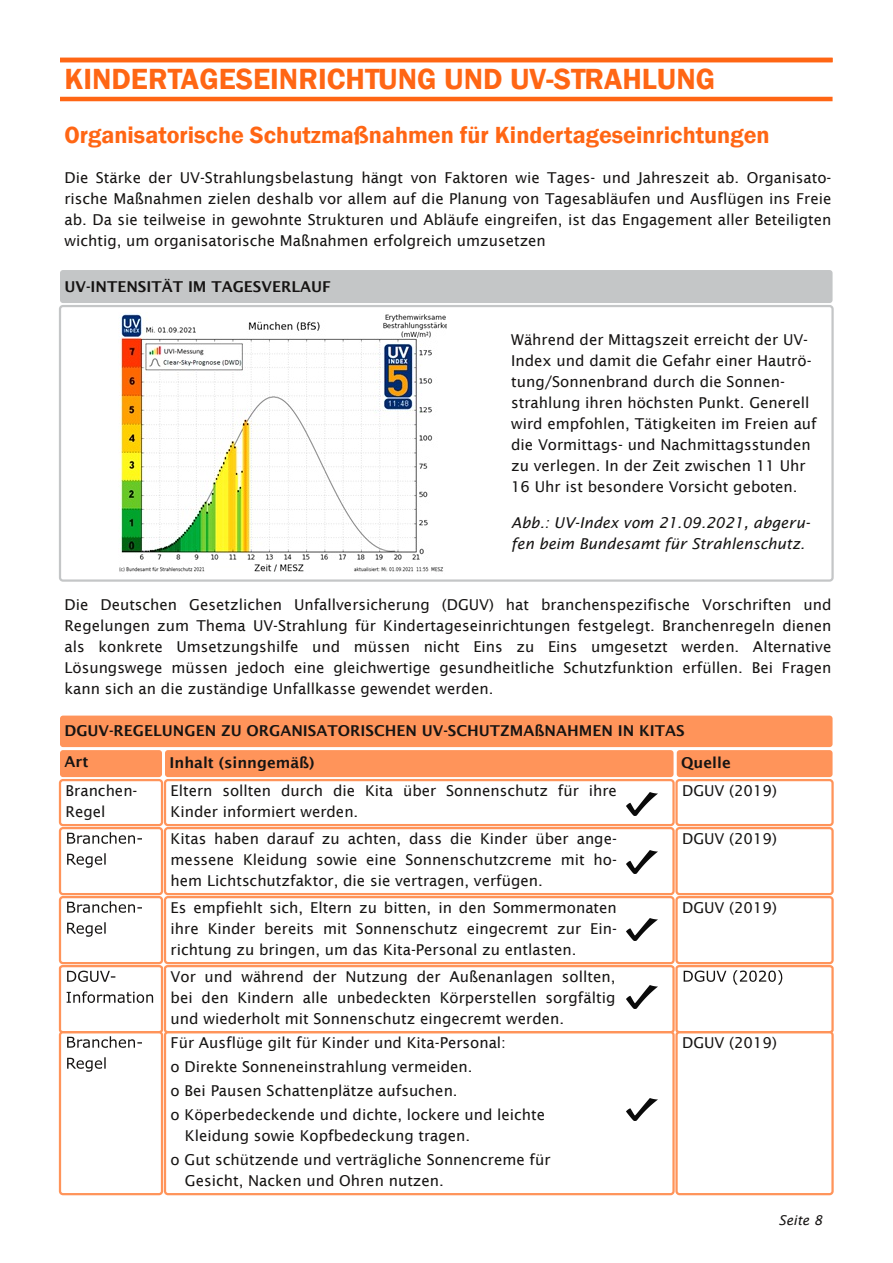
<style>
.page{position:relative;width:893px;height:1263px;background:#fff}
.page>*{position:absolute;margin:0;border:0;box-sizing:border-box;transform-origin:0 0}
.t1{font:600 30px "Franklin Gothic";color:#ff6614}
.t2{font:600 24px "Franklin Gothic";color:#ff6614}
.t3{font:15px/21px "Lucida Sans";color:#161413;text-align:justify}
.t4{font:600 15px "Lucida Sans";color:#161413}
.t5{font:italic 15px/21px "Lucida Sans";color:#161413}
.t6{font:italic 13.5px "Lucida Sans";color:#161413}
</style>
<div class="page">
<div style="left:60px;top:750px;width:102px;height:27px;background:#ff945a;border-radius:3px"></div>
<div style="left:59px;top:779px;width:104px;height:47px;border:2px solid #ff945a;border-radius:3px"></div>
<svg style="left:67px;top:901px;width:75px;height:12px"></svg>
<svg style="left:67px;top:922px;width:39px;height:15px"></svg>
<div style="left:59px;top:896px;width:104px;height:68px;border:2px solid #ff945a;border-radius:3px"></div>
<svg style="left:67px;top:832px;width:75px;height:12px"></svg>
<svg style="left:67px;top:853px;width:39px;height:15px"></svg>
<div style="left:59px;top:827px;width:104px;height:68px;border:2px solid #ff945a;border-radius:3px"></div>
<div style="left:165px;top:750px;width:509px;height:27px;background:#ff945a;border-radius:3px"></div>
<div style="left:164px;top:779px;width:511px;height:47px;border:2px solid #ff945a;border-radius:3px"></div>
<div style="left:164px;top:896px;width:511px;height:68px;border:2px solid #ff945a;border-radius:3px"></div>
<div style="left:164px;top:827px;width:511px;height:68px;border:2px solid #ff945a;border-radius:3px"></div>
<div style="left:677px;top:750px;width:155px;height:27px;background:#ff945a;border-radius:3px"></div>
<div style="left:675px;top:779px;width:159px;height:47px;border:2px solid #ff945a;border-radius:3px"></div>
<div style="left:675px;top:896px;width:159px;height:68px;border:2px solid #ff945a;border-radius:3px"></div>
<div style="left:675px;top:827px;width:159px;height:68px;border:2px solid #ff945a;border-radius:3px"></div>
<img style="left:627px;top:792px;width:30px;height:23px">
<img style="left:627px;top:851px;width:30px;height:22px">
<img style="left:627px;top:918px;width:30px;height:22px">
<div style="left:60px;top:716px;width:772px;height:31px;background:#ff945a;border-radius:3px"></div>
<svg style="left:58px;top:964px;width:776px;height:84px"></svg>
<svg style="left:67px;top:1057px;width:39px;height:15px"></svg>
<div style="left:59px;top:1031px;width:104px;height:164px;border:2px solid #ff945a;border-radius:3px"></div>
<div style="left:164px;top:1031px;width:511px;height:164px;border:2px solid #ff945a;border-radius:3px"></div>
<div style="left:675px;top:1031px;width:159px;height:164px;border:2px solid #ff945a;border-radius:3px"></div>
<img style="left:627px;top:1098px;width:30px;height:23px">
<div style="left:60px;top:270px;width:772px;height:33px;background:#c4c6c7;border-radius:3px"></div>
<div style="left:59px;top:305px;width:775px;height:277px;border:2px solid #c4c6c7;border-radius:3px"></div>
<hr style="left:60px;top:58px;width:772px;height:4px;background:#ff6614">
<hr style="left:60px;top:97px;width:772px;height:4px;background:#ff6614">
<img style="left:119px;top:312px;width:328px;height:260px">
<h1 class="t1" style="left:64px;top:62px;width:652px">KINDERTAGESEINRICHTUNG UND UV-STRAHLUNG</h1>
<h2 class="t2" style="left:64px;top:121px;width:707px">Organisatorische Schutzmaßnahmen für Kindertageseinrichtungen</h2>
<p class="t3" style="left:64px;top:166px;width:768px">Die Stärke der UV-Strahlungsbelastung hängt von Faktoren wie Tages- und Jahreszeit ab. Organisato&shy;rische Maßnahmen zielen deshalb vor allem auf die Planung von Tagesabläufen und Ausflügen ins Freie ab. Da sie teilweise in gewohnte Strukturen und Abläufe eingreifen, ist das Engagement aller Beteiligten wichtig, um organisatorische Maßnahmen erfolgreich umzusetzen</p>
<p class="t4" style="left:64px;top:278px;width:268px">UV-INTENSITÄT IM TAGESVERLAUF</p>
<p class="t3" style="left:511px;top:328px;width:307px;text-align:left">Während der Mittagszeit erreicht der UV-Index und damit die Gefahr einer Hautrö&shy;tung/Sonnenbrand durch die Sonnen&shy;strahlung ihren höchsten Punkt. Generell wird empfohlen, Tätigkeiten im Freien auf die Vormittags- und Nachmittagsstunden zu verlegen. In der Zeit zwischen 11 Uhr 16 Uhr ist besondere Vorsicht geboten.</p>
<p class="t5" style="left:511px;top:511px;width:300px">Abb.: UV-Index vom 21.09.2021, abgeru&shy;fen beim Bundesamt für Strahlenschutz.</p>
<p class="t3" style="left:64px;top:594px;width:768px">Die Deutschen Gesetzlichen Unfallversicherung (DGUV) hat branchenspezifische Vorschriften und Regelungen zum Thema UV-Strahlung für Kindertageseinrichtungen festgelegt. Branchenregeln dienen als konkrete Umsetzungshilfe und müssen nicht Eins zu Eins umgesetzt werden. Alternative Lösungswege müssen jedoch eine gleichwertige gesundheitliche Schutzfunktion erfüllen. Bei Fragen kann sich an die zuständige Unfallkasse gewendet werden.</p>
<p class="t4" style="left:64px;top:722px;width:622px">DGUV-REGELUNGEN ZU ORGANISATORISCHEN UV-SCHUTZMAßNAHMEN IN KITAS</p>
<p class="t4" style="left:64px;top:752px;width:25px">Art</p>
<p class="t3" style="left:66px;top:780px;width:73px">Branchen-<br>Regel</p>
<p class="t4" style="left:170px;top:753px;width:146px">Inhalt (sinngemäß)</p>
<p class="t3" style="left:171px;top:780px;width:448px">Eltern sollten durch die Kita über Sonnenschutz für ihre<br>Kinder informiert werden.</p>
<p class="t3" style="left:171px;top:828px;width:448px">Kitas haben darauf zu achten, dass die Kinder über ange&shy;messene Kleidung sowie eine Sonnenschutzcreme mit ho&shy;hem Lichtschutzfaktor, die sie vertragen, verfügen.</p>
<p class="t3" style="left:171px;top:897px;width:448px">Es empfiehlt sich, Eltern zu bitten, in den Sommermonaten ihre Kinder bereits mit Sonnenschutz eingecremt zur Ein&shy;richtung zu bringen, um das Kita-Personal zu entlasten.</p>
<p class="t3" style="left:171px;top:966px;width:446px">Vor und während der Nutzung der Außenanlagen sollten, bei den Kindern alle unbedeckten Körperstellen sorgfältig und wiederholt mit Sonnenschutz eingecremt werden.</p>
<p class="t3" style="left:171px;top:1030px;width:376px;line-height:24px;text-align:left">Für Ausflüge gilt für Kinder und Kita-Personal:<br>o Direkte Sonneneinstrahlung vermeiden.<br>o Bei Pausen Schattenplätze aufsuchen.<br>o Köperbedeckende und dichte, lockere und leichte</p>
<p class="t3" style="left:171px;top:1123px;width:381px;line-height:24px;text-indent:14px">Kleidung sowie Kopfbedeckung tragen.<br>o Gut schützende und verträgliche Sonnencreme für</p>
<p class="t3" style="left:185px;top:1170px;width:261px">Gesicht, Nacken und Ohren nutzen.</p>
<p class="t4" style="left:681px;top:753px;width:51px">Quelle</p>
<p class="t3" style="left:682px;top:780px;width:96px">DGUV (2019)</p>
<p class="t3" style="left:682px;top:828px;width:96px">DGUV (2019)</p>
<p class="t3" style="left:682px;top:897px;width:96px">DGUV (2019)</p>
<p class="t3" style="left:682px;top:1032px;width:96px">DGUV (2019)</p>
<p class="t6" style="left:778px;top:1212px;width:45px">Seite 8</p>
</div>
